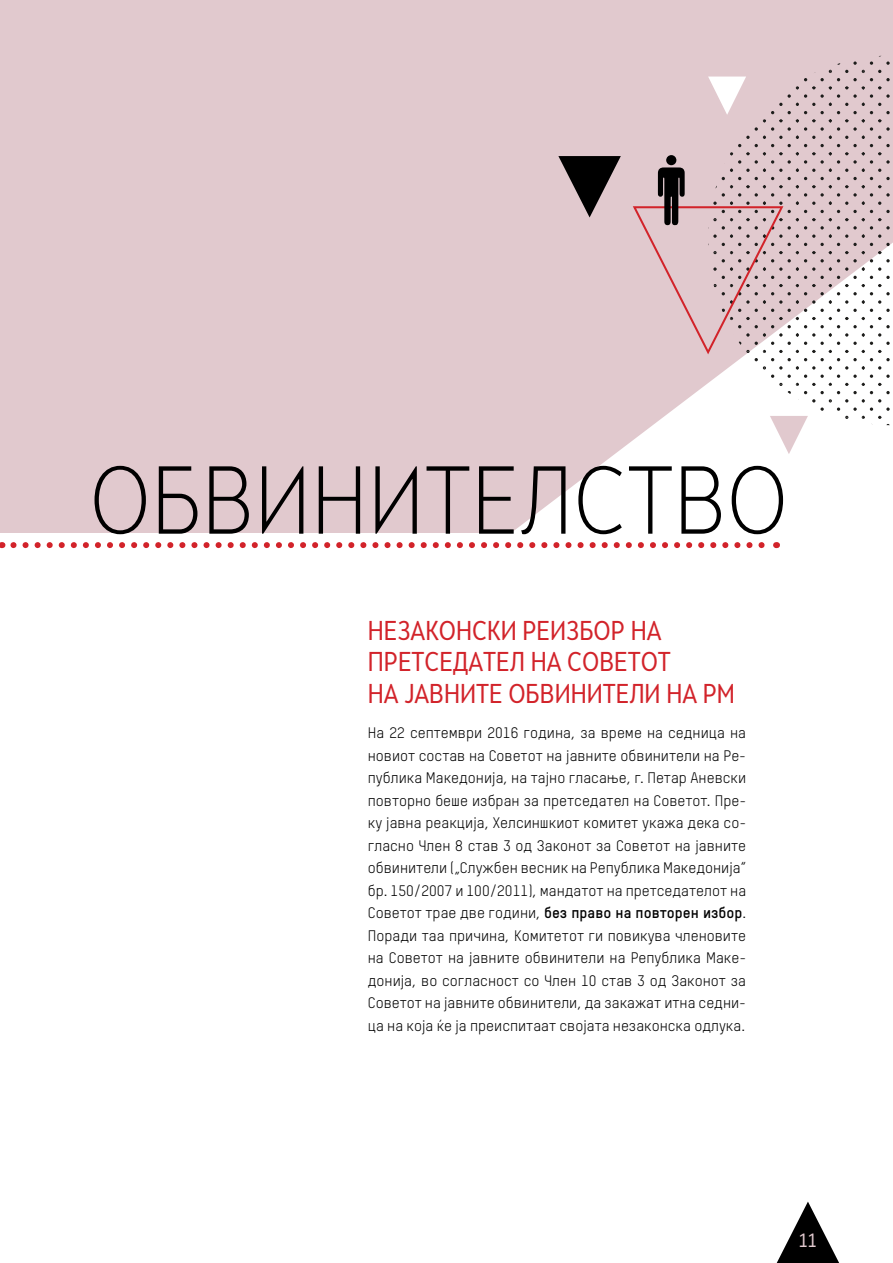
<style>
.page{position:relative;width:893px;height:1263px;background:#fff}
.page>*{position:absolute;margin:0;border:0;box-sizing:border-box;transform-origin:0 0}
.t1{font:300 90px "Skola Sans Cn";color:#000}
.t2{font:25.5px/31.5px "Skola Sans Cn";color:#d2232a}
.t3{font:18px "Skola Sans Cn";color:#e1c9ce}
.t4{font:15px/22.5px "Oxfam TSTARPRO";color:#000;text-align:justify}
.s1{font-weight:700}
</style>
<div class="page">
<svg style="left:777px;top:1201px;width:62px;height:62px"></svg>
<svg style="left:1px;top:0;width:892px;height:533px;background:#e3ccd1"></svg>
<hr style="left:0;top:0;width:1px;height:1263px;background:#e1c9ce">
<div style="left:0;top:533px;width:893px;height:359px;background:#fff"></div>
<svg style="left:558px;top:156px;width:63px;height:61px;background:#706467"></svg>
<svg style="left:13px;top:542px;width:752px;height:6px"></svg>
<svg style="left:0;top:542px;width:5px;height:714px"></svg>
<svg style="left:631px;top:56px;width:259px;height:398px"></svg>
<div style="left:666px;top:155px;width:10px;height:10px;background:#000;border-radius:50%"></div>
<h1 class="t1" style="left:89px;top:447px;width:700px">ОБВИНИТЕЛСТВО</h1>
<h2 class="t2" style="left:368px;top:615px;width:369px">НЕЗАКОНСКИ РЕИЗБОР НА<br>ПРЕТСЕДАТЕЛ НА СОВЕТОТ<br>НА ЈАВНИТЕ ОБВИНИТЕЛИ НА РМ</h2>
<p class="t4" style="left:368px;top:721px;width:380px">На 22 септември 2016 година, за време на седница на новиот состав на Советот на јавните обвинители на Ре&shy;публика Македонија, на тајно гласање, г. Петар Аневски повторно беше избран за претседател на Советот. Пре&shy;ку јавна реакција, Хелсиншкиот комитет укажа дека со&shy;гласно Член 8 став 3 од Законот за Советот на јавните обвинители („Службен весник на Република Македонија“ бр. 150/2007 и 100/2011), мандатот на претседателот на Советот трае две години, <span class="s1">без право на повторен избор</span>.<br>Поради таа причина, Комитетот ги повикува членовите на Советот на јавните обвинители на Република Маке&shy;донија, во согласност со Член 10 став 3 од Законот за Советот на јавните обвинители, да закажат итна седни&shy;ца на која ќе ја преиспитаат својата незаконска одлука.</p>
<p class="t3" style="left:799px;top:1230px;width:19px">11</p>
</div>
